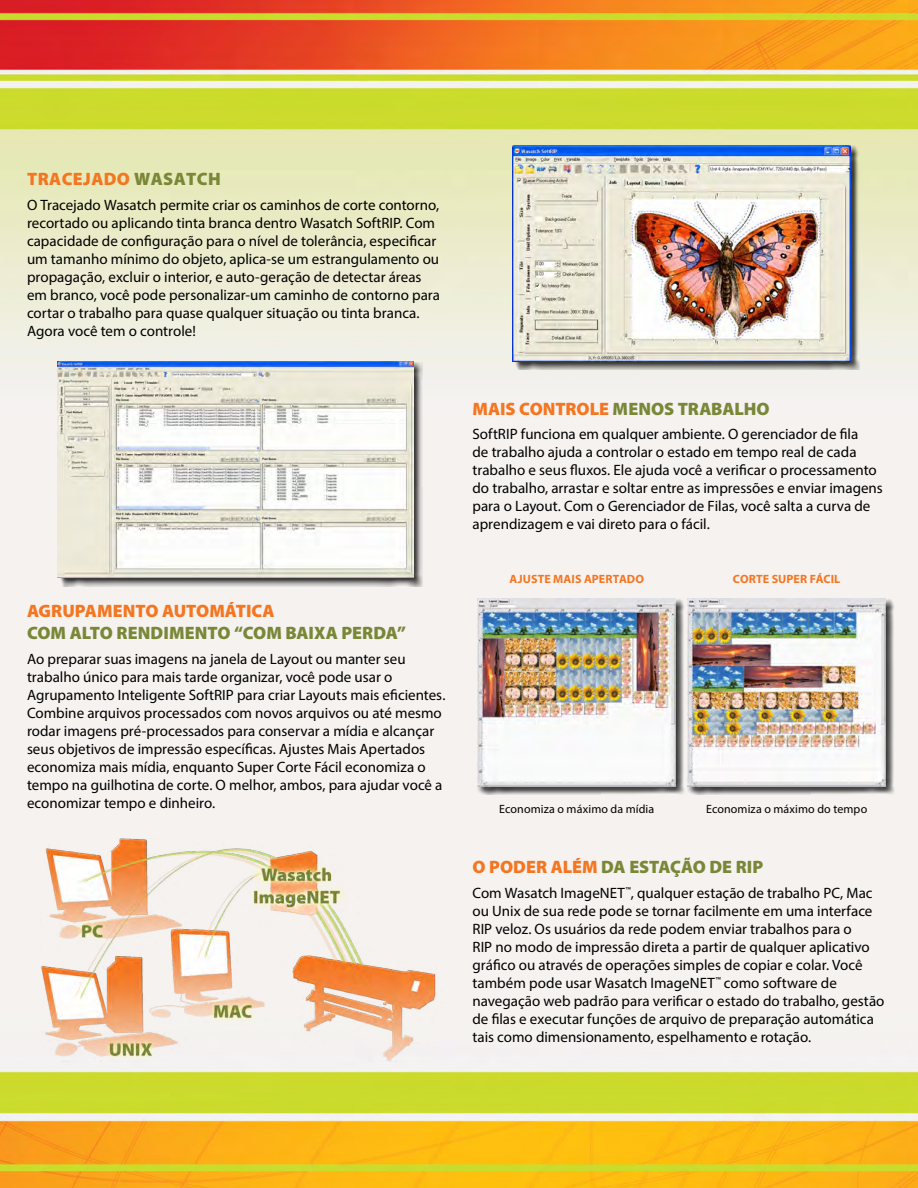
<style>
.page{position:relative;width:918px;height:1188px;background:#fff}
.page>*{position:absolute;margin:0;border:0;box-sizing:border-box;transform-origin:0 0}
.t1{font:900 18px "Myriad Pro";letter-spacing:-.005em;color:#798737}
.t2{font:900 18px "Myriad Pro";letter-spacing:.01em;color:#f47621}
.t3{font:15px/18px "Myriad Pro";color:#000}
.t4{font:12px "Myriad Pro";letter-spacing:.01em;color:#000}
.t5{font:700 12px "Myriad Pro";letter-spacing:.01em;color:#f47621}
.s1{color:#798737}
.s2{color:#f47621}
</style>
<div class="page">
<img style="left:0;top:0;width:918px;height:1188px">
<img style="left:40px;top:838px;width:406px;height:224px">
<div style="left:478px;top:598px;width:207px;height:197px;background:#000;opacity:.75"></div>
<img style="left:478px;top:598px;width:198px;height:188px">
<div style="left:687px;top:598px;width:208px;height:197px;background:#000;opacity:.75"></div>
<img style="left:688px;top:598px;width:198px;height:188px">
<div style="left:513px;top:146px;width:347px;height:224px;background:#000;opacity:.75"></div>
<img style="left:513px;top:146px;width:338px;height:216px">
<div style="left:58px;top:362px;width:364px;height:224px;background:#000;opacity:.75"></div>
<img style="left:58px;top:362px;width:356px;height:216px">
<p class="t2" style="left:27px;top:169px;width:195px">TRACEJADO <span class="s1">WASATCH</span></p>
<p class="t3" style="left:27px;top:196px;width:415px">O Tracejado Wasatch permite criar os caminhos de corte contorno, recortado ou aplicando tinta branca dentro Wasatch SoftRIP. Com capacidade de configuração para o nível de tolerância, especificar um tamanho mínimo do objeto, aplica-se um estrangulamento ou propagação, excluir o interior, e auto-geração de detectar áreas em branco, você pode personalizar-um caminho de contorno para cortar o trabalho para quase qualquer situação ou tinta branca.<br>Agora você tem o controle!</p>
<p class="t2" style="left:27px;top:601px;width:249px">AGRUPAMENTO AUTOMÁTICA</p>
<p class="t1" style="left:27px;top:623px;width:381px">COM ALTO RENDIMENTO “COM BAIXA PERDA”</p>
<p class="t3" style="left:27px;top:649px;width:420px">Ao preparar suas imagens na janela de Layout ou manter seu trabalho único para mais tarde organizar, você pode usar o Agrupamento Inteligente SoftRIP para criar Layouts mais eficientes.<br>Combine arquivos processados com novos arquivos ou até mesmo rodar imagens pré-processados para conservar a mídia e alcançar seus objetivos de impressão específicas. Ajustes Mais Apertados economiza mais mídia, enquanto Super Corte Fácil economiza o tempo na guilhotina de corte. O melhor, ambos, para ajudar você a economizar tempo e dinheiro.</p>
<p class="t1" style="left:472px;top:398px;width:299px"><span class="s2">MAIS CONTROLE</span> MENOS TRABALHO</p>
<p class="t3" style="left:472px;top:425px;width:412px">SoftRIP funciona em qualquer ambiente. O gerenciador de fila<br>de trabalho ajuda a controlar o estado em tempo real de cada trabalho e seus fluxos. Ele ajuda você a verificar o processamento do trabalho, arrastar e soltar entre as impressões e enviar imagens para o Layout. Com o Gerenciador de Filas, você salta a curva de aprendizagem e vai direto para o fácil.</p>
<p class="t5" style="left:509px;top:571px;width:136px">AJUSTE MAIS APERTADO</p>
<p class="t5" style="left:733px;top:571px;width:109px">CORTE SUPER FÁCIL</p>
<p class="t4" style="left:499px;top:801px;width:156px">Economiza o máximo da mídia</p>
<p class="t4" style="left:706px;top:801px;width:163px">Economiza o máximo do tempo</p>
<p class="t1" style="left:472px;top:856px;width:292px"><span class="s2">O PODER ALÉM</span> DA ESTAÇÃO DE RIP</p>
<p class="t3" style="left:472px;top:883px;width:413px">Com Wasatch ImageNET<sup>™</sup>, qualquer estação de trabalho PC, Mac ou Unix de sua rede pode se tornar facilmente em uma interface RIP veloz. Os usuários da rede podem enviar trabalhos para o<br>RIP no modo de impressão direta a partir de qualquer aplicativo gráfico ou através de operações simples de copiar e colar. Você também pode usar Wasatch ImageNET<sup>™</sup> como software de navegação web padrão para verificar o estado do trabalho, gestão de filas e executar funções de arquivo de preparação automática tais como dimensionamento, espelhamento e rotação.</p>
</div>
